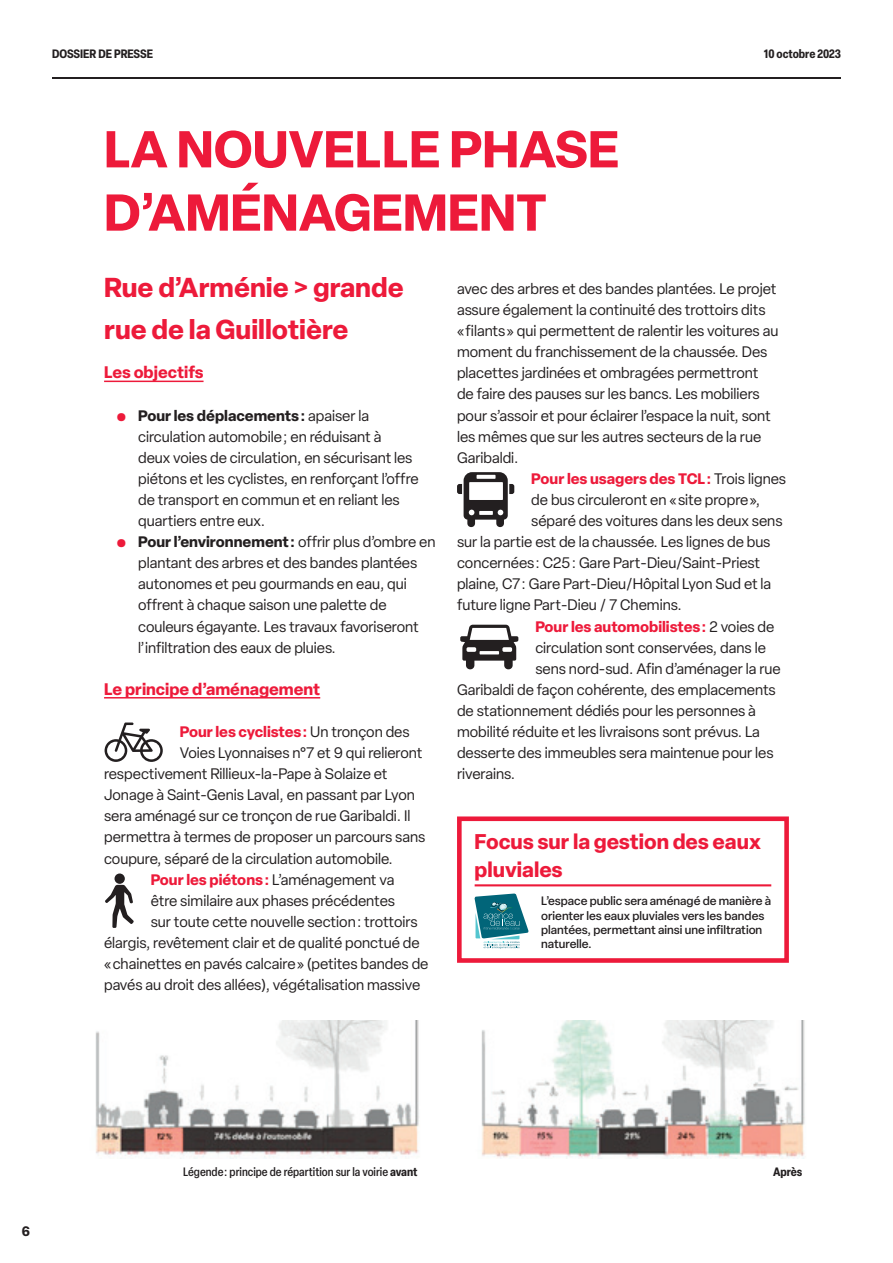
<style>
.page{position:relative;width:893px;height:1263px;background:#fff}
.page>*{position:absolute;margin:0;border:0;box-sizing:border-box;transform-origin:0 0}
.H1_-_Rouge{font:700 51px/63.3px "Elza";color:#ed1a3a}
.H2_-_Rouge_MIN{font:700 27px/42.2px "Elza";color:#ed1a3a}
.Encadré_-_H1_-_Noir{font:700 21px/28.2px "Elza";color:#ed1a3a}
.H3_-_Intertitre_-_Rouge_Souligné{font:700 16.5px "Elza";color:#ed1a3a}
.Texte_courant_-_Noir{font:15px/21.1px "Elza";color:#231f20}
.Texte_courant_-_Noir-2{font:700 15px "Elza";color:#ed1a3a}
.t1{font:700 13.5px "Elza Text";color:#231f20}
.Encadré_-_Texte_courant_-_Noir{font:500 12px/14.1px "Elza";color:#231f20}
.Légende_Photo_-_Droite{font:500 condensed 12px "Elza";color:#231f20}
.Légende_Photo_-_Droite-2{font:700 condensed 12px "Elza";color:#231f20}
.s1{color:#ed1a3a}
.s2{font-weight:700}
.s3{font-weight:400;color:#231f20}
</style>
<div class="page">
<hr style="left:104px;top:381px;width:100px;height:1px;background:#ed1a3a">
<hr style="left:104px;top:697px;width:216px;height:1px;background:#ed1a3a">
<hr style="left:475px;top:884px;width:296px;height:2px;background:#ed1a3a">
<div style="left:457px;top:816px;width:332px;height:147px;border:5px solid #ed1a3a"></div>
<svg style="left:475px;top:893px;width:53px;height:56px"></svg>
<img style="left:95px;top:1020px;width:324px;height:139px">
<img style="left:481px;top:1020px;width:324px;height:139px">
<svg style="left:105px;top:885px;width:29px;height:43px"></svg>
<div style="left:115px;top:873px;width:10px;height:11px;background:#231f20;border-radius:50%"></div>
<svg style="left:105px;top:722px;width:58px;height:40px"></svg>
<svg style="left:457px;top:472px;width:57px;height:55px"></svg>
<svg style="left:460px;top:625px;width:58px;height:44px"></svg>
<hr style="left:52px;top:77px;width:789px;height:2px;background:#231f20">
<p class="Légende_Photo_-_Droite-2" style="left:52px;top:45px;width:103px">DOSSIER DE PRESSE</p>
<p class="Légende_Photo_-_Droite-2" style="left:764px;top:45px;width:79px">10 octobre 2023</p>
<p class="H1_-_Rouge" style="left:104px;top:116px;width:517px">LA NOUVELLE PHASE<br>D’AMÉNAGEMENT</p>
<p class="H2_-_Rouge_MIN" style="left:104px;top:266px;width:301px">Rue d’Arménie &gt; grande rue de la Guillotière</p>
<p class="H3_-_Intertitre_-_Rouge_Souligné" style="left:104px;top:361px;width:101px">Les objectifs</p>
<p class="Texte_courant_-_Noir" style="left:138px;top:405px;width:282px;text-indent:-21px"><span class="s1">⚫</span> <span class="s2">Pour les déplacements :</span> apaiser la circulation automobile ; en réduisant à<br>deux voies de circulation, en sécurisant les piétons et les cyclistes, en renforçant l’offre de transport en commun et en reliant les quartiers entre eux.</p>
<p class="Texte_courant_-_Noir" style="left:138px;top:531px;width:299px;text-indent:-21px"><span class="s1">⚫</span> <span class="s2">Pour l’environnement :</span> offrir plus d’ombre en plantant des arbres et des bandes plantées autonomes et peu gourmands en eau, qui offrent à chaque saison une palette de couleurs égayante. Les travaux favoriseront l’infiltration des eaux de pluies.</p>
<p class="H3_-_Intertitre_-_Rouge_Souligné" style="left:104px;top:677px;width:218px">Le principe d’aménagement</p>
<p class="Texte_courant_-_Noir-2" style="left:180px;top:721px;width:231px">Pour les cyclistes : <span class="s3">Un tronçon des</span></p>
<p class="Texte_courant_-_Noir" style="left:180px;top:742px;width:244px">Voies Lyonnaises n°7 et 9 qui relieront</p>
<p class="Texte_courant_-_Noir" style="left:104px;top:763px;width:285px">respectivement Rillieux-la-Pape à Solaize et</p>
<p class="Texte_courant_-_Noir" style="left:104px;top:784px;width:312px">Jonage à Saint-Genis Laval, en passant par Lyon</p>
<p class="Texte_courant_-_Noir" style="left:104px;top:805px;width:308px">sera aménagé sur ce tronçon de rue Garibaldi. Il</p>
<p class="Texte_courant_-_Noir" style="left:104px;top:826px;width:323px">permettra à termes de proposer un parcours sans</p>
<p class="Texte_courant_-_Noir" style="left:104px;top:848px;width:290px">coupure, séparé de la circulation automobile.</p>
<p class="Texte_courant_-_Noir-2" style="left:151px;top:868px;width:245px">Pour les piétons : <span class="s3">L’aménagement va</span></p>
<p class="Texte_courant_-_Noir" style="left:151px;top:890px;width:246px">être similaire aux phases précédentes</p>
<p class="Texte_courant_-_Noir" style="left:151px;top:911px;width:268px">sur toute cette nouvelle section : trottoirs</p>
<p class="Texte_courant_-_Noir" style="left:104px;top:932px;width:317px">élargis, revêtement clair et de qualité ponctué de</p>
<p class="Texte_courant_-_Noir" style="left:104px;top:953px;width:326px">« chainettes en pavés calcaire » (petites bandes de</p>
<p class="Texte_courant_-_Noir" style="left:104px;top:974px;width:318px">pavés au droit des allées), végétalisation massive</p>
<p class="Texte_courant_-_Noir" style="left:457px;top:278px;width:323px">avec des arbres et des bandes plantées. Le projet assure également la continuité des trottoirs dits<br>« filants » qui permettent de ralentir les voitures au moment du franchissement de la chaussée. Des placettes jardinées et ombragées permettront de faire des pauses sur les bancs. Les mobiliers pour s’assoir et pour éclairer l’espace la nuit, sont les mêmes que sur les autres secteurs de la rue Garibaldi.</p>
<p class="Texte_courant_-_Noir-2" style="left:531px;top:468px;width:256px">Pour les usagers des TCL : <span class="s3">Trois lignes</span></p>
<p class="Texte_courant_-_Noir" style="left:531px;top:489px;width:230px">de bus circuleront en « site propre »,</p>
<p class="Texte_courant_-_Noir" style="left:531px;top:510px;width:253px">séparé des voitures dans les deux sens</p>
<p class="Texte_courant_-_Noir" style="left:457px;top:531px;width:315px">sur la partie est de la chaussée. Les lignes de bus</p>
<p class="Texte_courant_-_Noir" style="left:457px;top:552px;width:305px">concernées : C25 : Gare Part-Dieu/Saint-Priest</p>
<p class="Texte_courant_-_Noir" style="left:457px;top:573px;width:316px">plaine, C7 : Gare Part-Dieu/Hôpital Lyon Sud et la</p>
<p class="Texte_courant_-_Noir" style="left:457px;top:594px;width:226px">future ligne Part-Dieu / 7 Chemins.</p>
<p class="Texte_courant_-_Noir-2" style="left:535px;top:615px;width:241px">Pour les automobilistes : <span class="s3">2 voies de</span></p>
<p class="Texte_courant_-_Noir" style="left:535px;top:637px;width:232px">circulation sont conservées, dans le</p>
<p class="Texte_courant_-_Noir" style="left:535px;top:658px;width:247px">sens nord-sud. Afin d’aménager la rue</p>
<p class="Texte_courant_-_Noir" style="left:457px;top:679px;width:320px">Garibaldi de façon cohérente, des emplacements</p>
<p class="Texte_courant_-_Noir" style="left:457px;top:700px;width:300px">de stationnement dédiés pour les personnes à</p>
<p class="Texte_courant_-_Noir" style="left:457px;top:721px;width:304px">mobilité réduite et les livraisons sont prévus. La</p>
<p class="Texte_courant_-_Noir" style="left:457px;top:742px;width:318px">desserte des immeubles sera maintenue pour les</p>
<p class="Texte_courant_-_Noir" style="left:457px;top:763px;width:60px">riverains.</p>
<p class="Encadré_-_H1_-_Noir" style="left:475px;top:827px;width:288px">Focus sur la gestion des eaux pluviales</p>
<p class="Encadré_-_Texte_courant_-_Noir" style="left:541px;top:894px;width:232px">L’espace public sera aménagé de manière à orienter les eaux pluviales vers les bandes plantées, permettant ainsi une infiltration naturelle.</p>
<p class="t1" style="left:22px;top:1221px;width:10px">6</p>
<p class="Légende_Photo_-_Droite" style="left:183px;top:1164px;width:236px">Légende : principe de répartition sur la voirie <span class="s2">avant</span></p>
<p class="Légende_Photo_-_Droite-2" style="left:773px;top:1163px;width:31px">Après</p>
</div>
